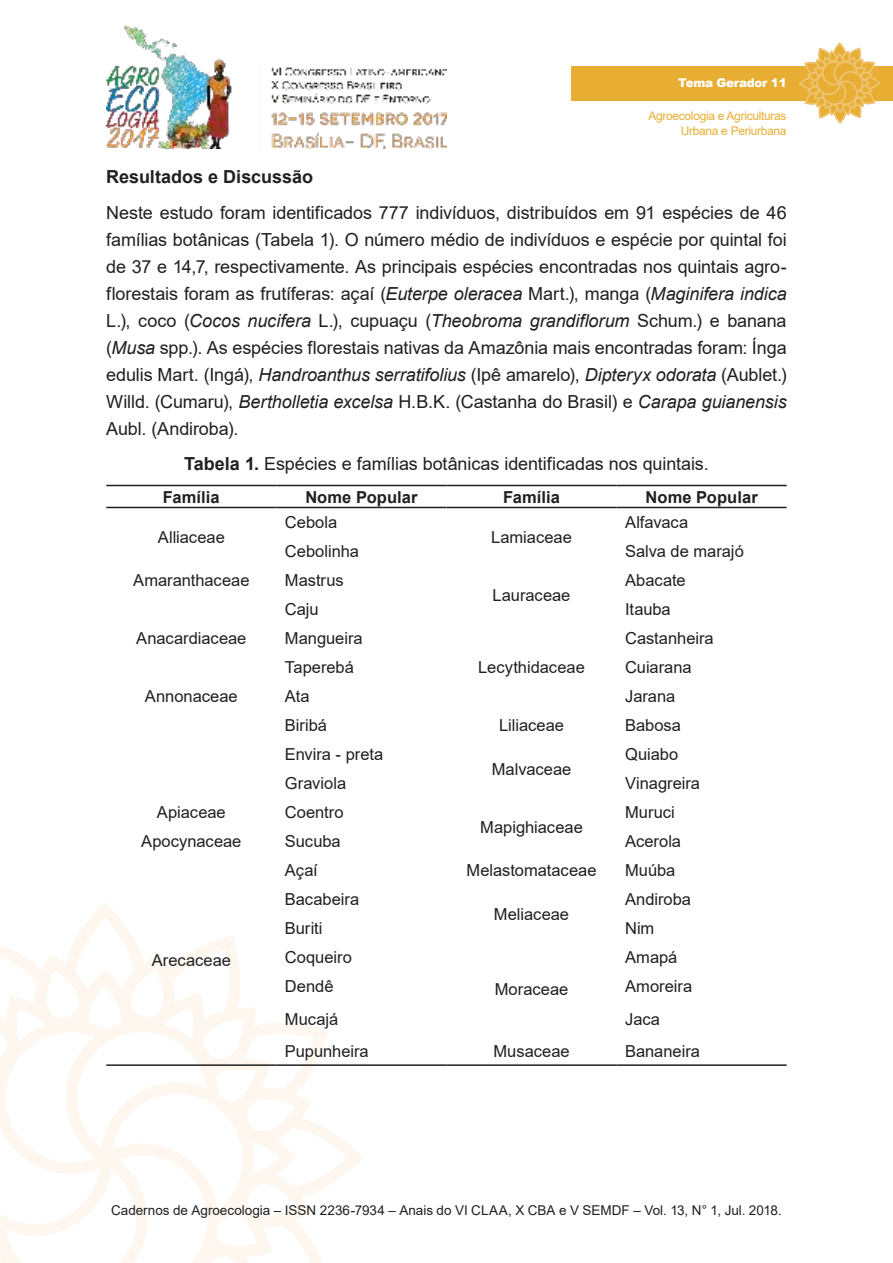
<style>
.page{position:relative;width:893px;height:1263px;background:#fff}
.page>*{position:absolute;margin:0;border:0;box-sizing:border-box;transform-origin:0 0}
.t1{font:18px/27px "Arial";letter-spacing:-.005em;color:#221f1f;text-align:justify}
.t2{font:700 18px "Arial";color:#221f1f}
.t3{font:16.5px "Arial";color:#221f1f}
.t4{font:700 16.5px "Arial";letter-spacing:.005em;color:#221f1f}
.t5{font:13.5px "Arial";color:#221f1f}
.t6{font:12px/14.4px "Arial";letter-spacing:-.025em;color:#e7ae33;text-align:right}
.t7{font:900 12px "Arial";letter-spacing:-.025em;color:#fff}
.s1{font-style:italic}
.s2{font-weight:700}
</style>
<div class="page">
<img style="left:106px;top:25px;width:340px;height:124px">
<svg style="left:0;top:910px;width:363px;height:353px"></svg>
<div style="left:571px;top:66px;width:322px;height:34px;background:#e7ae33"></div>
<svg style="left:798px;top:43px;width:83px;height:81px"></svg>
<hr style="left:106px;top:507px;width:170px;height:1px;background:#221f1f">
<hr style="left:276px;top:507px;width:170px;height:1px;background:#221f1f">
<hr style="left:446px;top:507px;width:171px;height:1px;background:#221f1f">
<hr style="left:617px;top:507px;width:170px;height:1px;background:#221f1f">
<hr style="left:106px;top:485px;width:170px;height:1px;background:#221f1f">
<hr style="left:276px;top:485px;width:170px;height:1px;background:#221f1f">
<hr style="left:446px;top:485px;width:171px;height:1px;background:#221f1f">
<hr style="left:617px;top:485px;width:170px;height:1px;background:#221f1f">
<hr style="left:106px;top:1064px;width:170px;height:2px;background:#221f1f">
<hr style="left:276px;top:1064px;width:170px;height:2px;background:#221f1f">
<hr style="left:446px;top:1064px;width:171px;height:2px;background:#221f1f">
<hr style="left:617px;top:1064px;width:170px;height:2px;background:#221f1f">
<p class="t7" style="left:678px;top:76px;width:110px">Tema Gerador 11</p>
<p class="t6" style="left:648px;top:110px;width:140px">Agroecologia e Agriculturas<br>Urbana e Periurbana</p>
<p class="t2" style="left:106px;top:170px;width:208px">Resultados e Discussão</p>
<p class="t1" style="left:106px;top:201px;width:682px">Neste estudo foram identificados 777 indivíduos, distribuídos em 91 espécies de 46 famílias botânicas (Tabela 1). O número médio de indivíduos e espécie por quintal foi de 37 e 14,7, respectivamente. As principais espécies encontradas nos quintais agro&shy;florestais foram as frutíferas: açaí (<span class="s1">Euterpe oleracea</span> Mart.), manga (<span class="s1">Maginifera indica </span>L.), coco (<span class="s1">Cocos nucifera</span> L.), cupuaçu (<span class="s1">Theobroma grandiflorum</span> Schum.) e banana (<span class="s1">Musa</span> spp.). As espécies florestais nativas da Amazônia mais encontradas foram: Ínga edulis Mart. (Ingá), <span class="s1">Handroanthus serratifolius</span> (Ipê amarelo), <span class="s1">Dipteryx odorata</span> (Aublet.)<br>Willd. (Cumaru), <span class="s1">Bertholletia excelsa</span> H.B.K. (Castanha do Brasil) e <span class="s1">Carapa guianensis </span>Aubl. (Andiroba).</p>
<p class="t1" style="left:184px;top:452px;width:526px"><span class="s2">Tabela 1.</span> Espécies e famílias botânicas identificadas nos quintais.</p>
<p class="t4" style="left:163px;top:490px;width:58px">Família</p>
<p class="t4" style="left:305px;top:490px;width:114px">Nome Popular</p>
<p class="t4" style="left:503px;top:490px;width:58px">Família</p>
<p class="t4" style="left:645px;top:490px;width:114px">Nome Popular</p>
<p class="t3" style="left:158px;top:530px;width:69px">Alliaceae</p>
<p class="t3" style="left:285px;top:516px;width:54px">Cebola</p>
<p class="t3" style="left:625px;top:516px;width:65px">Alfavaca</p>
<p class="t3" style="left:491px;top:530px;width:82px">Lamiaceae</p>
<p class="t3" style="left:285px;top:545px;width:76px">Cebolinha</p>
<p class="t3" style="left:625px;top:545px;width:120px">Salva de marajó</p>
<p class="t3" style="left:133px;top:574px;width:118px">Amaranthaceae</p>
<p class="t3" style="left:285px;top:574px;width:60px">Mastrus</p>
<p class="t3" style="left:493px;top:588px;width:79px">Lauraceae</p>
<p class="t3" style="left:625px;top:574px;width:62px">Abacate</p>
<p class="t3" style="left:136px;top:632px;width:112px">Anacardiaceae</p>
<p class="t3" style="left:285px;top:603px;width:35px">Caju</p>
<p class="t3" style="left:625px;top:603px;width:47px">Itauba</p>
<p class="t3" style="left:285px;top:632px;width:79px">Mangueira</p>
<p class="t3" style="left:478px;top:661px;width:108px">Lecythidaceae</p>
<p class="t3" style="left:625px;top:632px;width:90px">Castanheira</p>
<p class="t3" style="left:285px;top:661px;width:71px">Taperebá</p>
<p class="t3" style="left:625px;top:661px;width:68px">Cuiarana</p>
<p class="t3" style="left:145px;top:690px;width:94px">Annonaceae</p>
<p class="t3" style="left:285px;top:690px;width:26px">Ata</p>
<p class="t3" style="left:625px;top:690px;width:52px">Jarana</p>
<p class="t3" style="left:285px;top:719px;width:44px">Biribá</p>
<p class="t3" style="left:499px;top:719px;width:66px">Liliaceae</p>
<p class="t3" style="left:625px;top:719px;width:57px">Babosa</p>
<p class="t3" style="left:285px;top:748px;width:100px">Envira - preta</p>
<p class="t3" style="left:492px;top:763px;width:81px">Malvaceae</p>
<p class="t3" style="left:625px;top:748px;width:55px">Quiabo</p>
<p class="t3" style="left:285px;top:777px;width:63px">Graviola</p>
<p class="t3" style="left:625px;top:777px;width:77px">Vinagreira</p>
<p class="t3" style="left:157px;top:806px;width:70px">Apiaceae</p>
<p class="t3" style="left:285px;top:806px;width:60px">Coentro</p>
<p class="t3" style="left:625px;top:806px;width:51px">Muruci</p>
<p class="t3" style="left:480px;top:821px;width:104px">Mapighiaceae</p>
<p class="t3" style="left:141px;top:835px;width:102px">Apocynaceae</p>
<p class="t3" style="left:285px;top:835px;width:57px">Sucuba</p>
<p class="t3" style="left:625px;top:835px;width:58px">Acerola</p>
<p class="t3" style="left:152px;top:954px;width:81px">Arecaceae</p>
<p class="t3" style="left:285px;top:864px;width:34px">Açaí</p>
<p class="t3" style="left:467px;top:864px;width:131px">Melastomataceae</p>
<p class="t3" style="left:625px;top:864px;width:52px">Muúba</p>
<p class="t3" style="left:285px;top:893px;width:76px">Bacabeira</p>
<p class="t3" style="left:494px;top:908px;width:77px">Meliaceae</p>
<p class="t3" style="left:625px;top:893px;width:68px">Andiroba</p>
<p class="t3" style="left:285px;top:922px;width:39px">Buriti</p>
<p class="t3" style="left:625px;top:922px;width:31px">Nim</p>
<p class="t3" style="left:285px;top:951px;width:68px">Coqueiro</p>
<p class="t3" style="left:495px;top:983px;width:75px">Moraceae</p>
<p class="t3" style="left:625px;top:951px;width:54px">Amapá</p>
<p class="t3" style="left:285px;top:980px;width:50px">Dendê</p>
<p class="t3" style="left:625px;top:980px;width:69px">Amoreira</p>
<p class="t3" style="left:285px;top:1012px;width:55px">Mucajá</p>
<p class="t3" style="left:625px;top:1012px;width:36px">Jaca</p>
<p class="t3" style="left:285px;top:1044px;width:85px">Pupunheira</p>
<p class="t3" style="left:493px;top:1044px;width:78px">Musaceae</p>
<p class="t3" style="left:625px;top:1044px;width:76px">Bananeira</p>
<p class="t5" style="left:111px;top:1205px;width:672px">Cadernos de Agroecologia – ISSN 2236-7934 – Anais do VI CLAA, X CBA e V SEMDF – Vol. 13, N° 1, Jul. 2018.</p>
</div>
